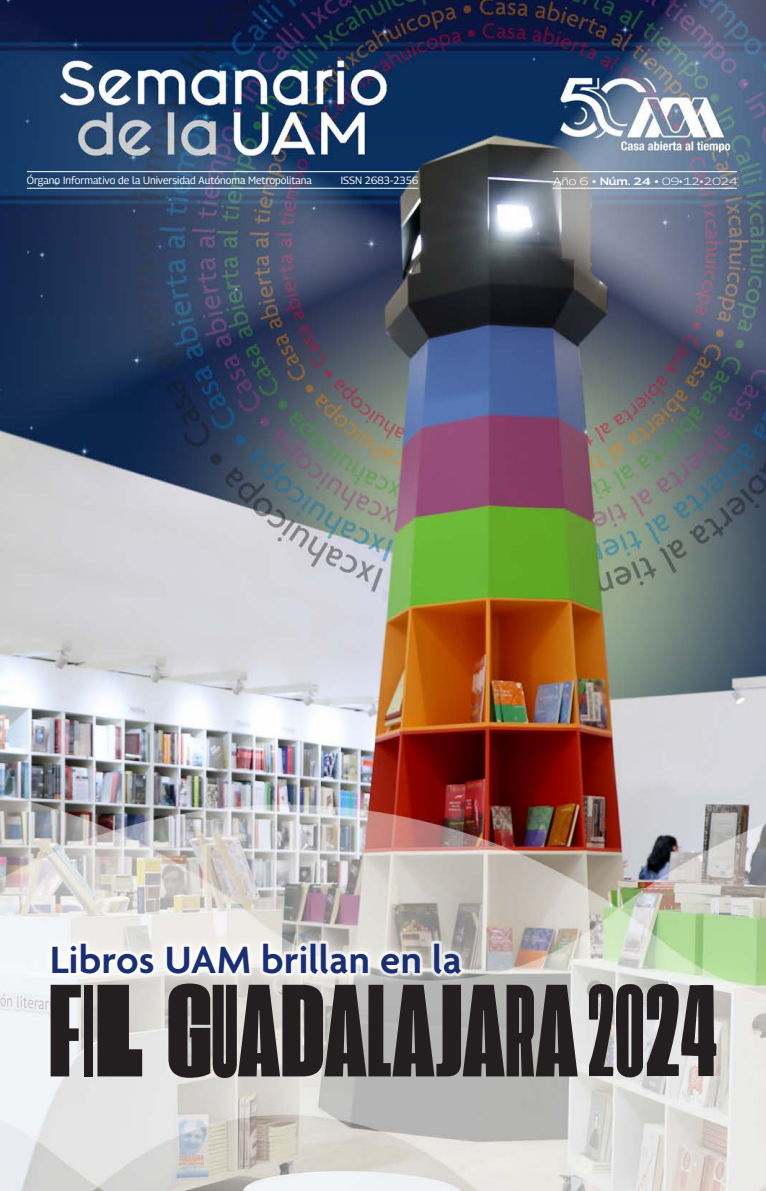
<style>
.page{position:relative;width:766px;height:1191px;background:#fff}
.page>*{position:absolute;margin:0;border:0;box-sizing:border-box;transform-origin:0 0}
.Cabeza_Principal{font:138px "Extenda 40 Hecto";color:#231f20}
.Cabeza_Principal-2{font:600 41.1px "Agenda";letter-spacing:.01em;color:#1a2e72}
.t1{font:10.5px "Georama";color:#fff}
.t2{font:300 10.5px "Georama Expanded";letter-spacing:-.01em;color:#fff}
.s1{font-weight:600}
.s2{font-family:"Extenda 70 Peta"}
</style>
<div class="page">
<img style="left:0;top:0;width:765px;height:1191px">
<hr style="left:552px;top:171px;width:184px;height:1px;background:#fff">
<hr style="left:552px;top:188px;width:184px;height:1px;background:#fff">
<hr style="left:27px;top:171px;width:391px;height:1px;background:#fff">
<hr style="left:27px;top:188px;width:391px;height:1px;background:#fff">
<div style="left:39px;top:929px;width:434px;height:58px;background:#fff;opacity:.8"></div>
<svg style="left:588px;top:982px;width:128px;height:99px"></svg>
<div style="left:41px;top:933px;width:429px;height:51px;background:#fff;opacity:.75"></div>
<p class="t1" style="left:27px;top:172px;width:286px">Órgano Informativo de la Universidad Autónoma Metropolitana</p>
<p class="t1" style="left:340px;top:172px;width:79px">ISSN 2683-2356</p>
<p class="t2" style="left:553px;top:173px;width:186px">Año 6 <span class="s1">• Núm. 24 •</span> 09•12•2024</p>
<p class="Cabeza_Principal-2" style="left:50px;top:937px;width:413px">Libros UAM brillan en la</p>
<p class="Cabeza_Principal" style="left:49px;top:937px;width:530px">FI<span class="s2">L</span> GUADALAJARA</p>
</div>
